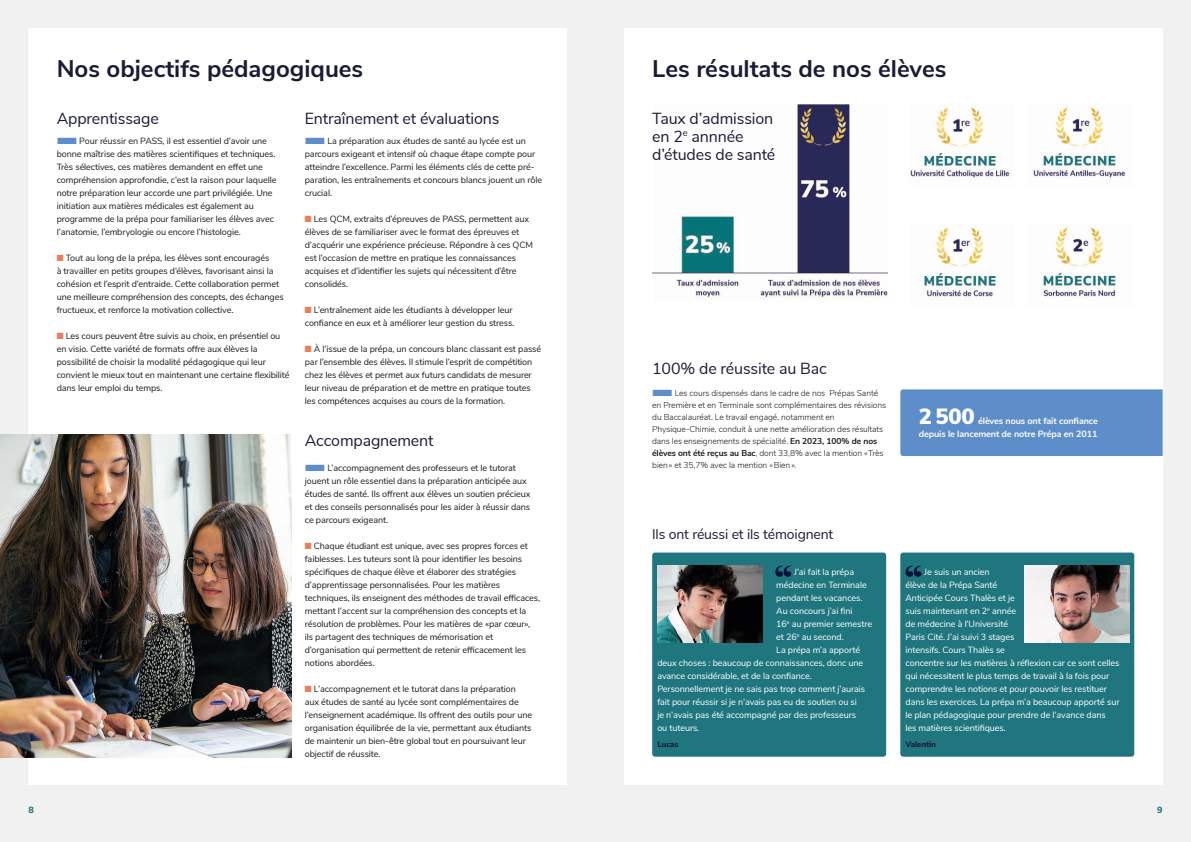
<style>
.page{position:relative;width:1191px;height:842px;background:#f1f1f1}
.page>*{position:absolute;margin:0;border:0;box-sizing:border-box;transform-origin:0 0}
.t1{font:700 24px "Nunito Sans";color:#1a1c37}
.t2{font:900 22px "Nunito Sans";color:#fff}
.t3{font:16px/18px "Nunito Sans";letter-spacing:-.01em;color:#1a1c37}
.t4{font:14px "Nunito Sans";letter-spacing:-.01em;color:#1a1c37}
.t5{font:9px/13px "Nunito Sans";letter-spacing:-.01em;color:#1d1d1b}
.t6{font:9px/13px "Nunito Sans";letter-spacing:-.01em;color:#fff}
.t7{font:700 9px/13px "Nunito Sans";letter-spacing:-.01em;color:#fff;text-align:right}
.t8{font:800 9px "Nunito Sans";color:#1f767e}
.t9{font:300 8.5px/12px "Nunito Sans";letter-spacing:-.01em;color:#1d1d1b}
.t10{font:800 8px "Nunito Sans";letter-spacing:-.01em;color:#201838}
.s1{color:#5e8eca}
.s2{color:#ef7b59}
.s3{font-weight:700}
</style>
<div class="page">
<div style="left:28px;top:28px;width:539px;height:757px;background:#fff"></div>
<div style="left:624px;top:28px;width:538px;height:757px;background:#fff"></div>
<img style="left:652px;top:105px;width:235px;height:194px">
<img style="left:910px;top:107px;width:101px;height:71px">
<img style="left:1033px;top:107px;width:93px;height:72px">
<img style="left:1041px;top:227px;width:75px;height:70px">
<img style="left:924px;top:227px;width:72px;height:71px">
<div style="left:900px;top:552px;width:234px;height:205px;background:#1f767e;border-radius:3px"></div>
<div style="left:652px;top:552px;width:234px;height:205px;background:#1f767e;border-radius:3px"></div>
<img style="left:657px;top:565px;width:105px;height:77px">
<svg style="left:775px;top:566px;width:16px;height:11px"></svg>
<img style="left:1024px;top:565px;width:105px;height:77px">
<svg style="left:905px;top:566px;width:16px;height:11px"></svg>
<div style="left:900px;top:389px;width:262px;height:67px;background:#5e8eca"></div>
<img style="left:0;top:434px;width:291px;height:324px">
<h1 class="t1" style="left:57px;top:59px;width:308px">Nos objectifs pédagogiques</h1>
<h3 class="t3" style="left:57px;top:109px;width:104px">Apprentissage</h3>
<h3 class="t3" style="left:305px;top:109px;width:196px">Entraînement et évaluations</h3>
<p class="t5" style="left:57px;top:134px;width:221px"><span class="s1">■</span> Pour réussir en PASS, il est essentiel d’avoir une bonne maîtrise des matières scientifiques et techniques.<br>Très sélectives, ces matières demandent en effet une compréhension approfondie, c’est la raison pour laquelle notre préparation leur accorde une part privilégiée. Une initiation aux matières médicales est également au programme de la prépa pour familiariser les élèves avec l’anatomie, l’embryologie ou encore l’histologie.</p>
<p class="t5" style="left:57px;top:251px;width:228px"><span class="s2">■</span> Tout au long de la prépa, les élèves sont encouragés<br>à travailler en petits groupes d’élèves, favorisant ainsi la cohésion et l’esprit d’entraide. Cette collaboration permet une meilleure compréhension des concepts, des échanges fructueux, et renforce la motivation collective.</p>
<p class="t5" style="left:57px;top:329px;width:234px"><span class="s2">■</span> Les cours peuvent être suivis au choix, en présentiel ou en visio. Cette variété de formats offre aux élèves la possibilité de choisir la modalité pédagogique qui leur convient le mieux tout en maintenant une certaine flexibilité dans leur emploi du temps.</p>
<p class="t5" style="left:305px;top:134px;width:239px"><span class="s1">■</span> La préparation aux études de santé au lycée est un parcours exigeant et intensif où chaque étape compte pour atteindre l’excellence. Parmi les éléments clés de cette pré&shy;paration, les entraînements et concours blancs jouent un rôle crucial.</p>
<p class="t5" style="left:305px;top:212px;width:230px"><span class="s2">■</span> Les QCM, extraits d’épreuves de PASS, permettent aux élèves de se familiariser avec le format des épreuves et d’acquérir une expérience précieuse. Répondre à ces QCM est l’occasion de mettre en pratique les connaissances acquises et d’identifier les sujets qui nécessitent d’être consolidés.</p>
<p class="t5" style="left:305px;top:303px;width:211px"><span class="s2">■</span> L’entraînement aide les étudiants à développer leur confiance en eux et à améliorer leur gestion du stress.</p>
<p class="t5" style="left:305px;top:342px;width:238px"><span class="s2">■</span> À l’issue de la prépa, un concours blanc classant est passé par l’ensemble des élèves. Il stimule l’esprit de compétition chez les élèves et permet aux futurs candidats de mesurer leur niveau de préparation et de mettre en pratique toutes les compétences acquises au cours de la formation.</p>
<h3 class="t3" style="left:305px;top:432px;width:130px">Accompagnement</h3>
<p class="t5" style="left:305px;top:461px;width:227px"><span class="s1">■</span> L’accompagnement des professeurs et le tutorat jouent un rôle essentiel dans la préparation anticipée aux études de santé. Ils offrent aux élèves un soutien précieux et des conseils personnalisés pour les aider à réussir dans ce parcours exigeant.</p>
<p class="t5" style="left:305px;top:539px;width:237px"><span class="s2">■</span> Chaque étudiant est unique, avec ses propres forces et faiblesses. Les tuteurs sont là pour identifier les besoins spécifiques de chaque élève et élaborer des stratégies d’apprentissage personnalisées. Pour les matières techniques, ils enseignent des méthodes de travail efficaces, mettant l’accent sur la compréhension des concepts et la résolution de problèmes. Pour les matières de «par cœur», ils partagent des techniques de mémorisation et d’organisation qui permettent de retenir efficacement les notions abordées.</p>
<p class="t5" style="left:305px;top:682px;width:229px"><span class="s2">■</span> L’accompagnement et le tutorat dans la préparation aux études de santé au lycée sont complémentaires de l’enseignement académique. Ils offrent des outils pour une organisation équilibrée de la vie, permettant aux étudiants de maintenir un bien-être global tout en poursuivant leur objectif de réussite.</p>
<h1 class="t1" style="left:652px;top:59px;width:296px">Les résultats de nos élèves</h1>
<h3 class="t3" style="left:652px;top:109px;width:125px">Taux d’admission en 2<sup>e</sup> annnée d’études de santé</h3>
<h3 class="t3" style="left:652px;top:359px;width:176px">100% de réussite au Bac</h3>
<p class="t9" style="left:652px;top:387px;width:235px"><span class="s1">■</span>Les cours dispensés dans le cadre de nos Prépas Santé en Première et en Terminale sont complémentaires des révisions du Baccalauréat. Le travail engagé, notamment en Physique-Chimie, conduit à une nette amélioration des résultats dans les enseignements de spécialité. <span class="s3">En 2023, 100% de nos élèves ont été reçus au Bac</span>, dont 33,8% avec la mention «Très bien» et 35,7% avec la mention «Bien».</p>
<h2 class="t2" style="left:918px;top:404px;width:58px">2 500</h2>
<p class="t7" style="left:918px;top:414px;width:181px">élèves nous ont fait confiance<br>depuis le lancement de notre Prépa en 2011</p>
<h3 class="t4" style="left:652px;top:526px;width:183px">Ils ont réussi et ils témoignent</h3>
<p class="t6" style="left:794px;top:565px;width:62px">J’ai fait la prépa</p>
<p class="t6" style="left:776px;top:578px;width:92px">médecine en Terminale</p>
<p class="t6" style="left:776px;top:591px;width:88px">pendant les vacances.</p>
<p class="t6" style="left:776px;top:603px;width:78px">Au concours j’ai fini</p>
<p class="t6" style="left:776px;top:617px;width:97px">16<sup>e</sup> au premier semestre</p>
<p class="t6" style="left:776px;top:630px;width:69px">et 26<sup>e</sup> au second.</p>
<p class="t6" style="left:776px;top:643px;width:85px">La prépa m’a apporté</p>
<p class="t6" style="left:657px;top:656px;width:207px">deux choses : beaucoup de connaissances, donc une</p>
<p class="t6" style="left:657px;top:668px;width:156px">avance considérable, et de la confiance.</p>
<p class="t6" style="left:657px;top:682px;width:209px">Personnellement je ne sais pas trop comment j’aurais</p>
<p class="t6" style="left:657px;top:695px;width:201px">fait pour réussir si je n’avais pas eu de soutien ou si</p>
<p class="t6" style="left:657px;top:708px;width:200px">je n’avais pas été accompagné par des professeurs</p>
<p class="t6" style="left:657px;top:721px;width:43px">ou tuteurs.</p>
<p class="t10" style="left:657px;top:740px;width:23px">Lucas</p>
<p class="t6" style="left:905px;top:565px;width:215px;text-indent:19px">Je suis un ancien<br>élève de la Prépa Santé<br>Anticipée Cours Thalès et je<br>suis maintenant en 2<sup>e</sup> année<br>de médecine à l’Université<br>Paris Cité. J’ai suivi 3 stages<br>intensifs. Cours Thalès se<br>concentre sur les matières à réflexion car ce sont celles qui nécessitent le plus temps de travail à la fois pour comprendre les notions et pour pouvoir les restituer dans les exercices. La prépa m’a beaucoup apporté sur le plan pédagogique pour prendre de l’avance dans<br>les matières scientifiques.</p>
<p class="t10" style="left:905px;top:740px;width:32px">Valentin</p>
<p class="t8" style="left:28px;top:806px;width:7px">8</p>
<p class="t8" style="left:1157px;top:806px;width:7px">9</p>
</div>
